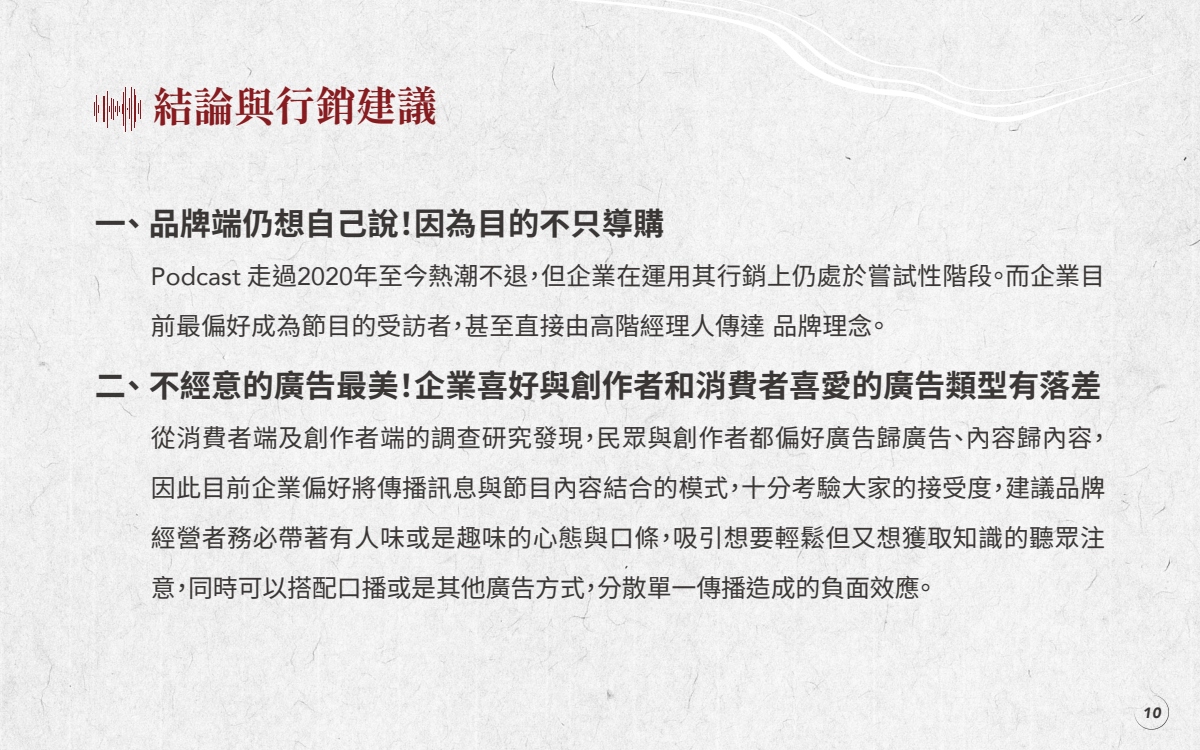
<style>
.page{position:relative;width:1200px;height:750px;background:#f0f0f0}
.page>*{position:absolute;margin:0;border:0;box-sizing:border-box;transform-origin:0 0}
.t1{font:40.62px "Gen Ryu Min JP B";letter-spacing:-.005em;color:#911e22}
.t2{font:700 31.25px "Source Han Sans TC";color:#3e3a39}
.t3{font:25px/50px "Source Han Sans TC";letter-spacing:.005em;color:#3e3a39}
.t4{font:italic 900 14.88px "Avenir";color:#3e3a39}
.s1{font-family:"Avenir"}
</style>
<div class="page">
<h1 class="t1" style="left:153px;top:84px;width:286px">結論與行銷建議</h1>
<p class="t2" style="left:95px;top:205px;width:571px">一、 品牌端仍想自己說！因為目的不只導購</p>
<p class="t3" style="left:151px;top:251px;width:956px"><span class="s1">Podcast</span> 走過<span class="s1">2020</span>年至今熱潮不退，但企業在運用其行銷上仍處於嘗試性階段。而企業目前最偏好成為節目的受訪者，甚至直接由高階經理人傳達品牌理念。</p>
<p class="t2" style="left:95px;top:368px;width:1009px">二、 不經意的廣告最美！企業喜好與創作者和消費者喜愛的廣告類型有落差</p>
<p class="t3" style="left:151px;top:413px;width:962px">從消費者端及創作者端的調查研究發現，民眾與創作者都偏好廣告歸廣告、內容歸內容，因此目前企業偏好將傳播訊息與節目內容結合的模式，十分考驗大家的接受度，建議品牌經營者務必帶著有人味或是趣味的心態與口條，吸引想要輕鬆但又想獲取知識的聽眾注意，同時可以搭配口播或是其他廣告方式，分散單一傳播造成的負面效應。</p>
<p class="t4" style="left:1142px;top:700px;width:20px">10</p>
</div>
